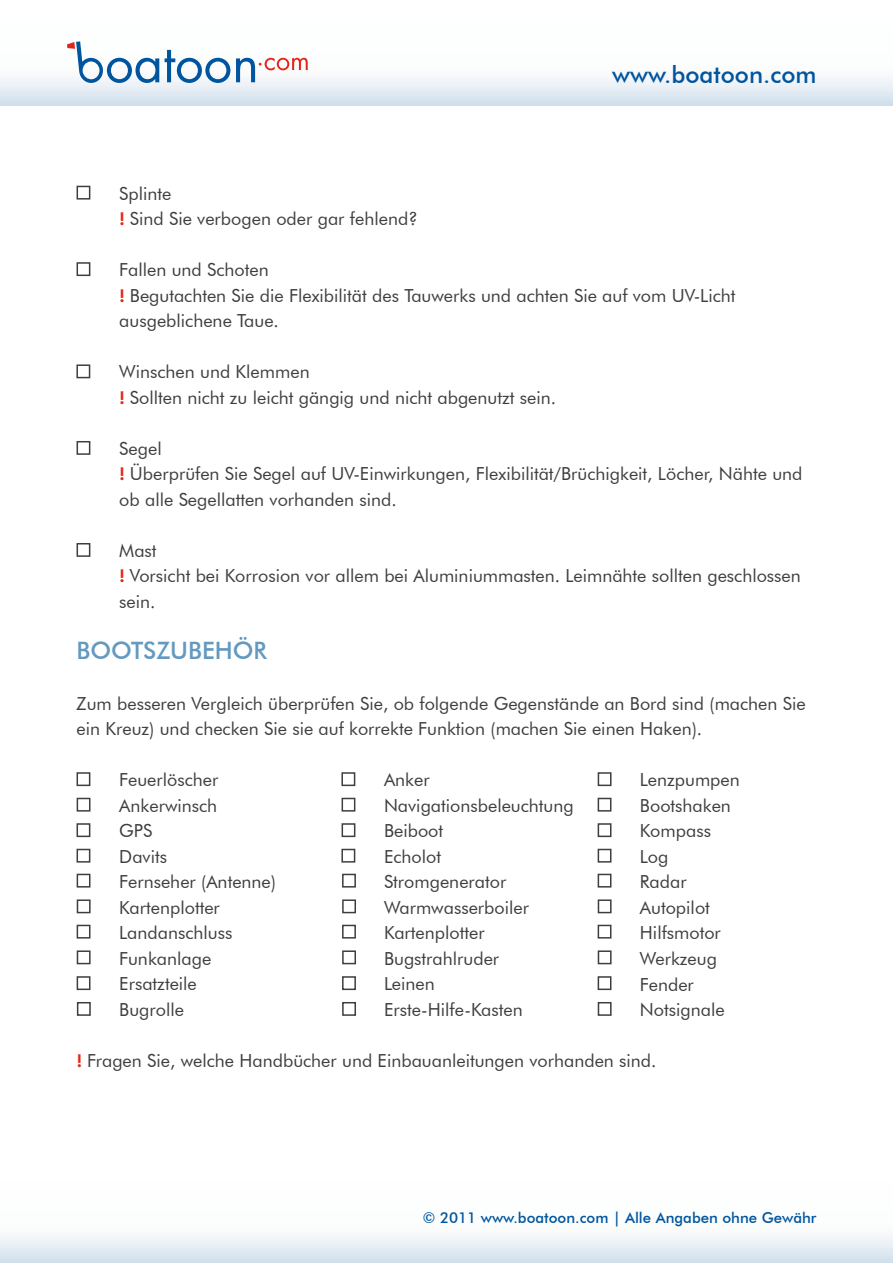
<style>
.page{position:relative;width:893px;height:1263px;background:#fff}
.page>*{position:absolute;margin:0;border:0;box-sizing:border-box;transform-origin:0 0}
.t1{font:500 24px "Futura BT";color:#00559f}
.t2{font:500 24px "Futura BT";color:#6499c0}
.t3{font:18px/25.5px "Futura BT";color:#3e3d40}
.t4{font:500 15px "Futura BT";color:#00559f}
.s1{font-family:"Futura BQ";font-weight:600;color:#e42618}
</style>
<div class="page">
<svg style="left:165px;top:50px;width:65px;height:33px"></svg>
<svg style="left:236px;top:58px;width:72px;height:24px"></svg>
<svg style="left:67px;top:41px;width:92px;height:42px"></svg>
<div style="left:77px;top:772px;width:13px;height:14px;background:#fff;border:2px solid #3e3d40"></div>
<div style="left:341px;top:772px;width:14px;height:14px;background:#fff;border:2px solid #3e3d40"></div>
<div style="left:342px;top:798px;width:13px;height:14px;background:#fff;border:2px solid #3e3d40"></div>
<div style="left:77px;top:798px;width:13px;height:14px;background:#fff;border:2px solid #3e3d40"></div>
<div style="left:77px;top:823px;width:13px;height:14px;background:#fff;border:2px solid #3e3d40"></div>
<div style="left:77px;top:849px;width:13px;height:14px;background:#fff;border:2px solid #3e3d40"></div>
<div style="left:342px;top:823px;width:13px;height:14px;background:#fff;border:2px solid #3e3d40"></div>
<div style="left:341px;top:849px;width:14px;height:14px;background:#fff;border:2px solid #3e3d40"></div>
<div style="left:76px;top:364px;width:14px;height:14px;background:#fff;border:2px solid #3e3d40"></div>
<div style="left:598px;top:772px;width:13px;height:14px;background:#fff;border:2px solid #3e3d40"></div>
<div style="left:77px;top:186px;width:13px;height:14px;background:#fff;border:2px solid #3e3d40"></div>
<div style="left:598px;top:798px;width:13px;height:14px;background:#fff;border:2px solid #3e3d40"></div>
<div style="left:77px;top:262px;width:13px;height:14px;background:#fff;border:2px solid #3e3d40"></div>
<div style="left:598px;top:823px;width:13px;height:14px;background:#fff;border:2px solid #3e3d40"></div>
<div style="left:77px;top:543px;width:13px;height:14px;background:#fff;border:2px solid #3e3d40"></div>
<div style="left:598px;top:849px;width:13px;height:14px;background:#fff;border:2px solid #3e3d40"></div>
<div style="left:77px;top:441px;width:13px;height:14px;background:#fff;border:2px solid #3e3d40"></div>
<div style="left:77px;top:874px;width:13px;height:13px;background:#fff;border:2px solid #3e3d40"></div>
<div style="left:342px;top:874px;width:14px;height:13px;background:#fff;border:2px solid #3e3d40"></div>
<div style="left:598px;top:874px;width:13px;height:13px;background:#fff;border:2px solid #3e3d40"></div>
<div style="left:77px;top:925px;width:13px;height:13px;background:#fff;border:2px solid #3e3d40"></div>
<div style="left:342px;top:925px;width:14px;height:13px;background:#fff;border:2px solid #3e3d40"></div>
<div style="left:598px;top:925px;width:13px;height:13px;background:#fff;border:2px solid #3e3d40"></div>
<div style="left:77px;top:899px;width:14px;height:14px;background:#fff;border:2px solid #3e3d40"></div>
<div style="left:342px;top:899px;width:14px;height:14px;background:#fff;border:2px solid #3e3d40"></div>
<div style="left:598px;top:899px;width:14px;height:14px;background:#fff;border:2px solid #3e3d40"></div>
<div style="left:77px;top:950px;width:14px;height:14px;background:#fff;border:2px solid #3e3d40"></div>
<div style="left:77px;top:976px;width:13px;height:14px;background:#fff;border:2px solid #3e3d40"></div>
<div style="left:77px;top:1002px;width:14px;height:14px;background:#fff;border:2px solid #3e3d40"></div>
<div style="left:342px;top:950px;width:14px;height:14px;background:#fff;border:2px solid #3e3d40"></div>
<div style="left:342px;top:976px;width:14px;height:14px;background:#fff;border:2px solid #3e3d40"></div>
<div style="left:342px;top:1002px;width:14px;height:14px;background:#fff;border:2px solid #3e3d40"></div>
<div style="left:598px;top:950px;width:14px;height:14px;background:#fff;border:2px solid #3e3d40"></div>
<div style="left:598px;top:976px;width:13px;height:14px;background:#fff;border:2px solid #3e3d40"></div>
<div style="left:598px;top:1002px;width:14px;height:14px;background:#fff;border:2px solid #3e3d40"></div>
<h1 class="t1" style="left:612px;top:60px;width:206px">www.boatoon.com</h1>
<p class="t3" style="left:119px;top:181px;width:300px">Splinte<br><span class="s1">!</span> Sind Sie verbogen oder gar fehlend?</p>
<p class="t3" style="left:119px;top:257px;width:618px">Fallen und Schoten<br><span class="s1">!</span> Begutachten Sie die Flexibilität des Tauwerks und achten Sie auf vom UV-Licht ausgeblichene Taue.</p>
<p class="t3" style="left:119px;top:359px;width:438px">Winschen und Klemmen<br><span class="s1">!</span> Sollten nicht zu leicht gängig und nicht abgenutzt sein.</p>
<p class="t3" style="left:119px;top:436px;width:685px">Segel<br><span class="s1">!</span> Überprüfen Sie Segel auf UV-Einwirkungen, Flexibilität/Brüchigkeit, Löcher, Nähte und ob alle Segellatten vorhanden sind.</p>
<p class="t3" style="left:119px;top:538px;width:683px">Mast<br><span class="s1">!</span> Vorsicht bei Korrosion vor allem bei Aluminiummasten. Leimnähte sollten geschlossen sein.</p>
<h1 class="t2" style="left:77px;top:636px;width:192px">Bootszubehör</h1>
<p class="t3" style="left:77px;top:690px;width:731px">Zum besseren Vergleich überprüfen Sie, ob folgende Gegenstände an Bord sind (machen Sie ein Kreuz) und checken Sie sie auf korrekte Funktion (machen Sie einen Haken).</p>
<p class="t3" style="left:119px;top:767px;width:158px">Feuerlöscher<br>Ankerwinsch<br>GPS<br>Davits<br>Fernseher (Antenne)<br>Kartenplotter<br>Landanschluss<br>Funkanlage<br>Ersatzteile<br>Bugrolle</p>
<p class="t3" style="left:76px;top:1047px;width:582px"><span class="s1">!</span> Fragen Sie, welche Handbücher und Einbauanleitungen vorhanden sind.</p>
<p class="t3" style="left:384px;top:767px;width:191px">Anker<br>Navigationsbeleuchtung<br>Beiboot<br>Echolot<br>Stromgenerator<br>Warmwasserboiler<br>Kartenplotter<br>Bugstrahlruder<br>Leinen<br>Erste-Hilfe-Kasten</p>
<p class="t3" style="left:640px;top:767px;width:101px">Lenzpumpen<br>Bootshaken<br>Kompass<br>Log<br>Radar<br>Autopilot<br>Hilfsmotor<br>Werkzeug<br>Fender<br>Notsignale</p>
<p class="t4" style="left:423px;top:1208px;width:395px">© 2011 www.boatoon.com | Alle Angaben ohne Gewähr</p>
</div>
